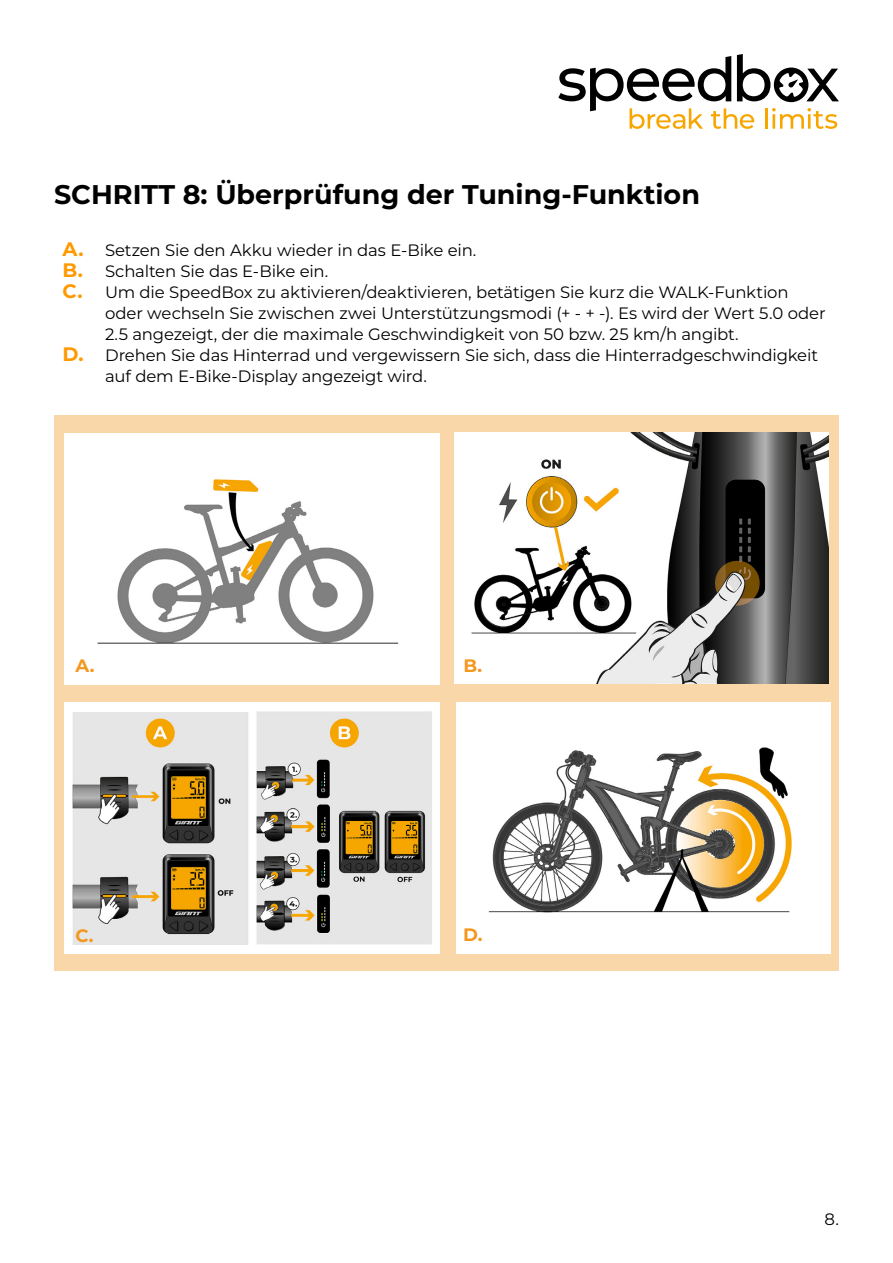
<style>
.page{position:relative;width:893px;height:1263px;background:#fff}
.page>*{position:absolute;margin:0;border:0;box-sizing:border-box;transform-origin:0 0}
.t1{font:700 27px "Montserrat";color:#000}
.t2{font:700 18px "Montserrat";color:#f4971e}
.t3{font:16.5px "Montserrat";letter-spacing:-.01em;color:#000}
.s1{font-weight:700;font-size:19.5px;color:#f90}
</style>
<div class="page">
<svg style="left:558px;top:54px;width:281px;height:75px"></svg>
<div style="left:54px;top:416px;width:785px;height:555px;background:#fad7a8"></div>
<img style="left:65px;top:433px;width:374px;height:251px">
<img style="left:455px;top:433px;width:374px;height:251px">
<img style="left:65px;top:702px;width:374px;height:251px">
<img style="left:456px;top:702px;width:374px;height:251px">
<div style="left:69px;top:653px;width:30px;height:26px;background:#fff;border-radius:4px"></div>
<div style="left:458px;top:921px;width:30px;height:27px;background:#fff;border-radius:4px"></div>
<h1 class="t1" style="left:54px;top:175px;width:647px">SCHRITT 8: Überprüfung der Tuning-Funktion</h1>
<p class="t3" style="left:63px;top:239px;width:415px"><span class="s1">A.</span> Setzen Sie den Akku wieder in das E-Bike ein.</p>
<p class="t3" style="left:63px;top:260px;width:267px"><span class="s1">B.</span> Schalten Sie das E-Bike ein.</p>
<p class="t3" style="left:63px;top:281px;width:728px"><span class="s1">C.</span> Um die SpeedBox zu aktivieren/deaktivieren, betätigen Sie kurz die WALK-Funktion</p>
<p class="t3" style="left:105px;top:302px;width:722px">oder wechseln Sie zwischen zwei Unterstützungsmodi (+ - + -). Es wird der Wert 5.0 oder</p>
<p class="t3" style="left:105px;top:323px;width:635px">2.5 angezeigt, der die maximale Geschwindigkeit von 50 bzw. 25 km/h angibt.</p>
<p class="t3" style="left:63px;top:344px;width:757px"><span class="s1">D.</span> Drehen Sie das Hinterrad und vergewissern Sie sich, dass die Hinterradgeschwindigkeit</p>
<p class="t3" style="left:105px;top:365px;width:323px">auf dem E-Bike-Display angezeigt wird.</p>
<p class="t2" style="left:75px;top:652px;width:21px">A.</p>
<p class="t2" style="left:75px;top:922px;width:20px">C.</p>
<p class="t2" style="left:463px;top:653px;width:20px">B.</p>
<p class="t2" style="left:463px;top:921px;width:21px">D.</p>
<p class="t3" style="left:825px;top:1207px;width:16px">8.</p>
</div>
